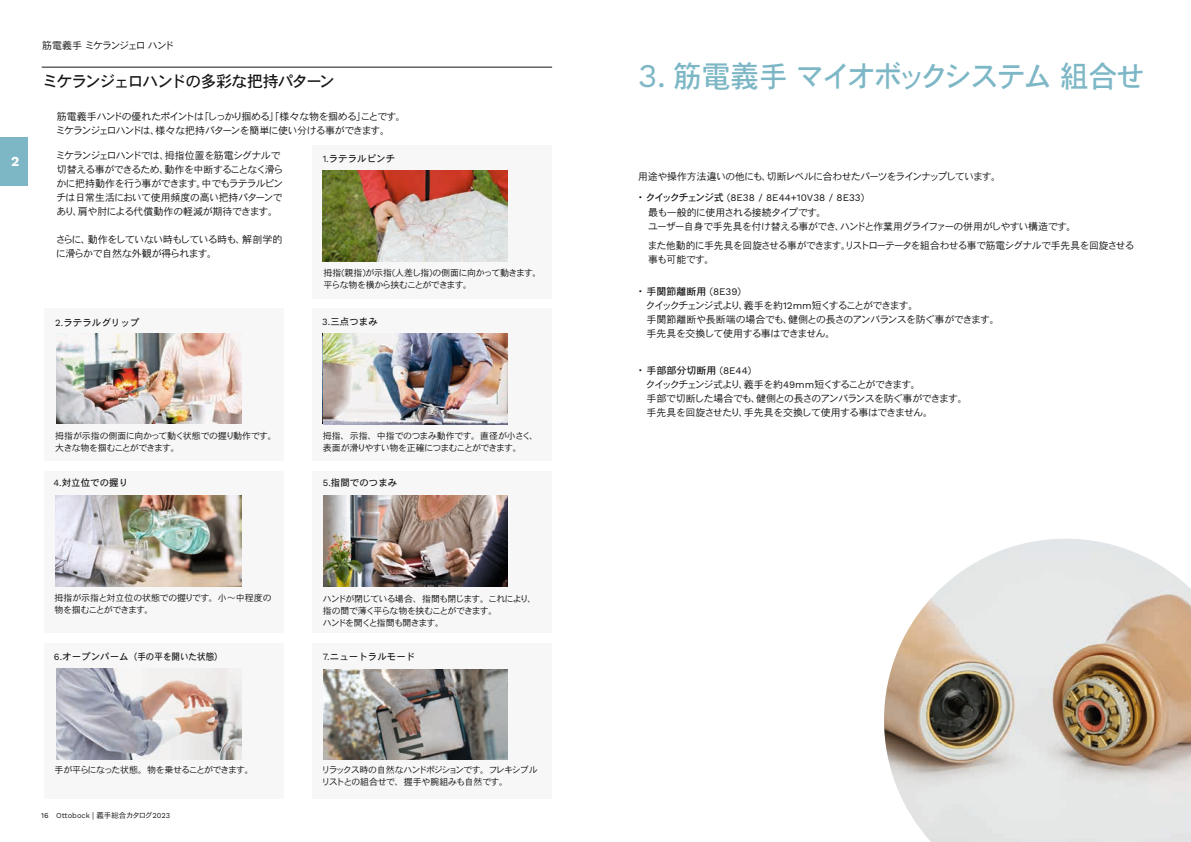
<style>
.page{position:relative;width:1191px;height:842px;background:#fff}
.page>*{position:absolute;margin:0;border:0;box-sizing:border-box;transform-origin:0 0}
.t1{font:30px "DFHS Gothic Std W5";letter-spacing:-.06em;color:#7db7c6;scale:.95 1}
.t2{font:16px "DFHS Gothic Std W5";letter-spacing:-.075em;color:#151616}
.t3{font:700 13.8px "Work Sans";color:#fff}
.t4{font:10px/14px "DFHS Gothic Std W3";letter-spacing:-.075em;color:#151616}
.t5{font:10px "Work Sans";color:#151616}
.t6{font:10px "DFHS Gothic Std W5";color:#151616}
.t7{font:10px "DFHS Gothic Std W3";letter-spacing:-.13em;color:#151616}
.t8{font:9.5px "DFHS Gothic Std W5";color:#151616}
.t9{font:9px/12px "DFHS Gothic Std W3";letter-spacing:-.07em;color:#151616}
.t10{font:9px/12px "DFHS Gothic Std W3";letter-spacing:-.09em;color:#151616}
.t11{font:9px/12px "DFHS Gothic Std W3";letter-spacing:-.05em;color:#151616}
.t12{font:9px/12px "DFHS Gothic Std W3";letter-spacing:-.035em;color:#151616}
.t13{font:9px "DFHS Gothic Std W3";letter-spacing:-.1em;color:#151616}
.t14{font:7.5px "Work Sans";letter-spacing:.005em;color:#151616}
.s1{font-family:"Work Sans"}
.s2{font-family:"OBO Sans"}
.s3{font-family:"DFHS Gothic Std W3"}
.s4{font-family:"Work Sans";font-size:33px}
.s5{font-family:"Koz Min Pro"}
.s6{font-family:"DFHS Gothic Std W5"}
</style>
<div class="page">
<div style="left:0;top:137px;width:28px;height:49px;background:#7db7c6"></div>
<div style="left:312px;top:145px;width:240px;height:154px;background:#f7f7f7"></div>
<div style="left:312px;top:308px;width:240px;height:153px;background:#f7f7f7"></div>
<div style="left:312px;top:471px;width:240px;height:162px;background:#f7f7f7"></div>
<div style="left:312px;top:643px;width:240px;height:156px;background:#f7f7f7"></div>
<div style="left:44px;top:308px;width:239px;height:153px;background:#f7f7f7"></div>
<div style="left:44px;top:471px;width:239px;height:162px;background:#f7f7f7"></div>
<div style="left:44px;top:643px;width:239px;height:156px;background:#f7f7f7"></div>
<img style="left:57px;top:333px;width:184px;height:90px">
<img style="left:323px;top:333px;width:184px;height:91px">
<hr style="left:42px;top:67px;width:510px;height:1px;background:#151616">
<img style="left:884px;top:539px;width:307px;height:303px">
<img style="left:322px;top:171px;width:185px;height:91px">
<img style="left:55px;top:495px;width:186px;height:91px">
<img style="left:323px;top:495px;width:184px;height:91px">
<img style="left:57px;top:668px;width:184px;height:92px">
<img style="left:323px;top:669px;width:184px;height:91px">
<h3 class="t3" style="left:11px;top:151px;width:10px">2</h3>
<p class="t7" style="left:42px;top:40px;width:134px">筋電義手 ミケランジェロ ハンド</p>
<h2 class="t2" style="left:43px;top:73px;width:294px">ミケランジェロハンドの多彩な把持パターン</h2>
<p class="t4" style="left:56px;top:109px;width:352px">筋電義手ハンドの優れたポイントは「しっかり掴める」「様々な物を掴める」ことです。ミケランジェロハンドは、様々な把持パターンを簡単に使い分ける事ができます。</p>
<p class="t4" style="left:56px;top:148px;width:229px">ミケランジェロハンドでは、拇指位置を筋電シグナルで切替える事ができるため、動作を中断することなく滑らかに把持動作を行う事ができます。中でもラテラルピンチは日常生活において使用頻度の高い把持パターンであり、肩や肘による代償動作の軽減が期待できます。</p>
<p class="t4" style="left:56px;top:232px;width:228px">さらに、動作をしていない時もしている時も、解剖学的に滑らかで自然な外観が得られます。</p>
<p class="t8" style="left:55px;top:317px;width:86px"><span class="s1">2.</span>ラテラルグリップ</p>
<p class="t8" style="left:323px;top:154px;width:74px"><span class="s1">1</span>.ラテラルピンチ</p>
<p class="t9" style="left:324px;top:266px;width:219px">拇指(親指)が示指(人差し指)の側面に向かって動きます。平らな物を横から挟むことができます。</p>
<p class="t8" style="left:322px;top:316px;width:57px"><span class="s1">3.</span>三点つまみ</p>
<p class="t11" style="left:55px;top:429px;width:223px">拇指が示指の側面に向かって動く状態での握り動作です。大きな物を掴むことができます。</p>
<p class="t8" style="left:54px;top:478px;width:76px"><span class="s1">4.</span>対立位での握り</p>
<p class="t9" style="left:323px;top:429px;width:217px">拇指、示指、中指でのつまみ動作です。直径が小さく、表面が滑りやすい物を正確につまむことができます。</p>
<p class="t8" style="left:323px;top:478px;width:76px"><span class="s1">5.</span>指間でのつまみ</p>
<p class="t12" style="left:55px;top:592px;width:219px">拇指が示指と対立位の状態での握りです。小～中程度の物を掴むことができます。</p>
<p class="t10" style="left:323px;top:592px;width:215px">ハンドが閉じている場合、指間も閉じます。これにより、指の間で薄く平らな物を挟むことができます。<br>ハンドを開くと指間も開きます。</p>
<p class="t8" style="left:54px;top:652px;width:170px"><span class="s1">6.</span>オープンパーム（手の平を開いた状態）</p>
<p class="t8" style="left:323px;top:652px;width:94px"><span class="s1">7.</span>ニュートラルモード</p>
<p class="t13" style="left:55px;top:765px;width:201px">手が平らになった状態。物を乗せることができます。</p>
<p class="t9" style="left:322px;top:764px;width:218px">リラックス時の自然なハンドポジションです。フレキシブルリストとの組合せで、握手や腕組みも自然です。</p>
<p class="t14" style="left:41px;top:809px;width:131px">16 Ottobock <span class="s2">|</span> <span class="s3">義手総合カタログ</span>2023</p>
<h1 class="t1" style="left:638px;top:60px;width:535px"><span class="s4">3.</span> 筋電義手 マイオボックシステム 組合せ</h1>
<p class="t4" style="left:638px;top:169px;width:365px">用途や操作方法違いの他にも、切断レベルに合わせたパーツをラインナップしています。</p>
<p class="t5" style="left:635px;top:190px;width:230px"><span class="s5">・</span><span class="s6">クイックチェンジ式</span> <span class="s3">(</span>8E38 / 8E44+10V38 / 8E33<span class="s3">)</span></p>
<p class="t4" style="left:648px;top:205px;width:430px">最も一般的に使用される接続タイプです。<br>ユーザー自身で手先具を付け替える事ができ、ハンドと作業用グライファーの併用がしやすい構造です。</p>
<p class="t4" style="left:647px;top:238px;width:488px">また他動的に手先具を回旋させる事ができます。リストローテータを組合わせる事で筋電シグナルで手先具を回旋させる事も可能です。</p>
<p class="t6" style="left:635px;top:286px;width:107px"><span class="s5">・</span>手関節離断用 <span class="s3">(</span><span class="s1">8E39</span><span class="s3">)</span></p>
<p class="t4" style="left:645px;top:298px;width:355px">クイックチェンジ式より、義手を約<span class="s1">12mm</span>短くすることができます。<br>手関節離断や長断端の場合でも、健側との長さのアンバランスを防ぐ事ができます。手先具を交換して使用する事はできません。</p>
<p class="t6" style="left:635px;top:365px;width:117px"><span class="s5">・</span>手部部分切断用 <span class="s3">(</span><span class="s1">8E44</span><span class="s3">)</span></p>
<p class="t4" style="left:645px;top:377px;width:323px">クイックチェンジ式より、義手を約<span class="s1">49mm</span>短くすることができます。<br>手部で切断した場合でも、健側との長さのアンバランスを防ぐ事ができます。手先具を回旋させたり、手先具を交換して使用する事はできません。</p>
</div>
